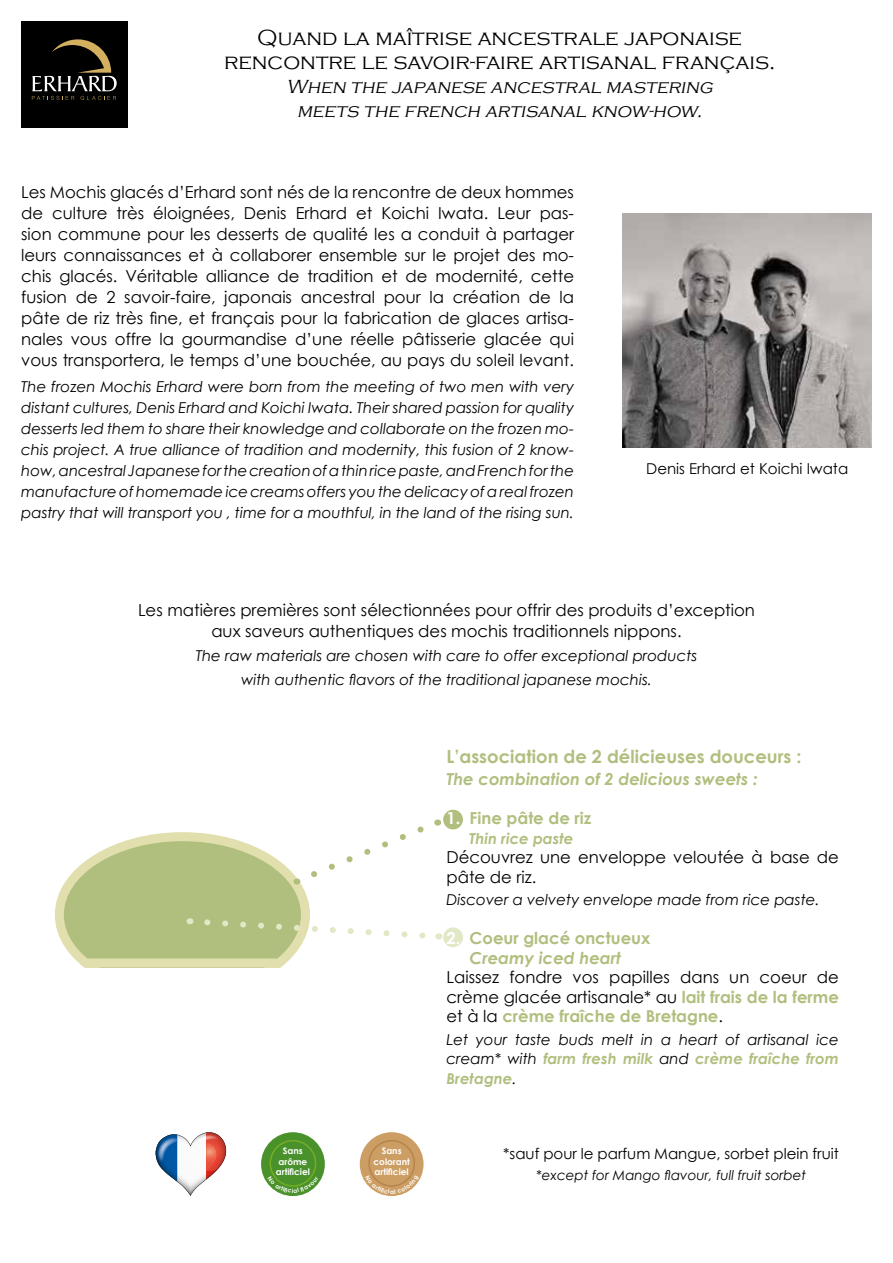
<style>
.page{position:relative;width:893px;height:1263px;background:#fff}
.page>*{position:absolute;margin:0;border:0;box-sizing:border-box;transform-origin:0 0}
.t1{font:300 22.5px/24px "Copperplate Gothic";color:#000;text-align:center}
.t2{font:italic 300 19.5px/24px "Copperplate Gothic";color:#000;text-align:center}
.t3{font:700 18px "Century Gothic";color:#b0bf7e}
.t4{font:16.5px/21px "Century Gothic";color:#000}
.t5{font:700 16.5px "Century Gothic";color:#b0bf7e}
.t6{font:italic 700 16.5px "Century Gothic";color:#b0bf7e}
.t7{font:italic 15px/21px "Century Gothic";color:#000;text-align:justify}
.t8{font:15px "Century Gothic";color:#000}
.t9{font:italic 700 15px "Century Gothic";color:#b0bf7e}
.t10{font:italic 13.5px "Century Gothic";color:#000}
.t11{font:700 9px/10.5px "Century Gothic";color:#fff;text-align:center}
.s1{color:#fff}
.s2{font-style:normal;font-size:16.5px;color:#fff}
.s3{font-weight:700;font-style:italic;color:#fff}
.s4{font-weight:700;font-style:italic;color:#b0bf7e}
.s5{font-weight:700;color:#b0bf7e}
</style>
<div class="page">
<div style="left:59px;top:837px;width:246px;height:156px;background:#b0bf7e;border-radius:50%"></div>
<div style="left:55px;top:832px;width:255px;height:165px;border:9px solid #e1dfae;border-radius:50%"></div>
<div style="left:80px;top:968px;width:204px;height:33px;background:#fff"></div>
<div style="left:87px;top:958px;width:190px;height:9px;background:#e1dfae"></div>
<div style="left:443px;top:927px;width:20px;height:20px;background:#e1e8c5;border-radius:50%"></div>
<div style="left:443px;top:810px;width:20px;height:19px;background:#b0bf7e;border-radius:50%"></div>
<svg style="left:311px;top:819px;width:127px;height:58px"></svg>
<svg style="left:204px;top:916px;width:235px;height:26px"></svg>
<svg style="left:156px;top:1132px;width:70px;height:64px"></svg>
<div style="left:261px;top:1132px;width:64px;height:64px;background:#49912a;border-radius:50%"></div>
<div style="left:270px;top:1140px;width:46px;height:47px;border:2px solid #76ad25;border-radius:50%"></div>
<img style="left:623px;top:214px;width:249px;height:233px">
<div style="left:21px;top:21px;width:107px;height:107px;background:#000"></div>
<svg style="left:32px;top:39px;width:85px;height:61px"></svg>
<div style="left:360px;top:1132px;width:64px;height:64px;background:#cc9e63;border-radius:50%"></div>
<div style="left:368px;top:1140px;width:47px;height:47px;border:2px solid #b5844f;border-radius:50%"></div>
<svg style="left:268px;top:1176px;width:51px;height:17px"></svg>
<svg style="left:365px;top:1175px;width:54px;height:19px"></svg>
<h1 class="t1" style="left:224px;top:26px;width:553px">Quand la maîtrise ancestrale japonaise rencontre le savoir-faire artisanal français.</h1>
<p class="t2" style="left:287px;top:75px;width:431px">When the japanese ancestral mastering meets the french artisanal know-how.</p>
<p class="t4" style="left:21px;top:181px;width:554px;text-align:justify">Les Mochis glacés d’Erhard sont nés de la rencontre de deux hommes de culture très éloignées, Denis Erhard et Koichi Iwata. Leur pas&shy;sion commune pour les desserts de qualité les a conduit à partager leurs connaissances et à collaborer ensemble sur le projet des mo&shy;chis glacés. Véritable alliance de tradition et de modernité, cette fusion de 2 savoir-faire, japonais ancestral pour la création de la pâte de riz très fine, et français pour la fabrication de glaces artisa&shy;nales vous offre la gourmandise d’une réelle pâtisserie glacée qui vous transportera, le temps d’une bouchée, au pays du soleil levant.</p>
<p class="t7" style="left:21px;top:375px;width:554px">The frozen Mochis Erhard were born from the meeting of two men with very distant cultures, Denis Erhard and Koichi Iwata. Their shared passion for quality desserts led them to share their knowledge and collaborate on the frozen mo&shy;chis project. A true alliance of tradition and modernity, this fusion of 2 know&shy;how, ancestral Japanese for the creation of a thin rice paste, and French for the manufacture of homemade ice creams offers you the delicacy of a real frozen pastry that will transport you , time for a mouthful, in the land of the rising sun.</p>
<p class="t8" style="left:646px;top:458px;width:204px">Denis Erhard et Koichi Iwata</p>
<p class="t4" style="left:138px;top:600px;width:618px;text-align:center">Les matières premières sont sélectionnées pour offrir des produits d’exception aux saveurs authentiques des mochis traditionnels nippons.</p>
<p class="t7" style="left:196px;top:644px;width:503px;line-height:24px;text-align:center">The raw materials are chosen with care to offer exceptional products with authentic flavors of the traditional japanese mochis.</p>
<p class="t3" style="left:446px;top:743px;width:356px">L’association de 2 délicieuses douceurs :</p>
<p class="t6" style="left:446px;top:767px;width:313px">The combination of 2 delicious sweets :</p>
<p class="t5" style="left:446px;top:806px;width:146px"><span class="s1">1.</span> Fine pâte de riz</p>
<p class="t9" style="left:446px;top:827px;width:129px"><span class="s2">1.</span> Thin rice paste</p>
<p class="t4" style="left:446px;top:847px;width:394px;line-height:19.5px">Découvrez une enveloppe veloutée à base de pâte de riz.</p>
<p class="t7" style="left:446px;top:889px;width:375px">Discover a velvety envelope made from rice paste.</p>
<p class="t5" style="left:446px;top:926px;width:205px"><span class="s1">2.</span> Coeur glacé onctueux</p>
<p class="t4" style="left:446px;top:948px;width:394px;line-height:19.5px"><span class="s3">2.</span> <span class="s4">Creamy iced heart<br></span>Laissez fondre vos papilles dans un coeur de crème glacée artisanale* au <span class="s5">lait frais de la ferme </span>et à la <span class="s5">crème fraîche de Bretagne</span>.</p>
<p class="t7" style="left:446px;top:1029px;width:394px;line-height:19.5px">Let your taste buds melt in a heart of artisanal ice cream* with <span class="s5">farm fresh milk</span> and <span class="s5">crème fraîche from Bretagne</span>.</p>
<p class="t11" style="left:276px;top:1145px;width:36px">Sans arôme artificiel</p>
<p class="t8" style="left:503px;top:1143px;width:337px">*sauf pour le parfum Mangue, sorbet plein fruit</p>
<p class="t11" style="left:373px;top:1145px;width:38px">Sans colorant</p>
<p class="t11" style="left:375px;top:1166px;width:36px">artificiel</p>
<p class="t10" style="left:536px;top:1166px;width:272px">*except for Mango flavour, full fruit sorbet</p>
</div>
